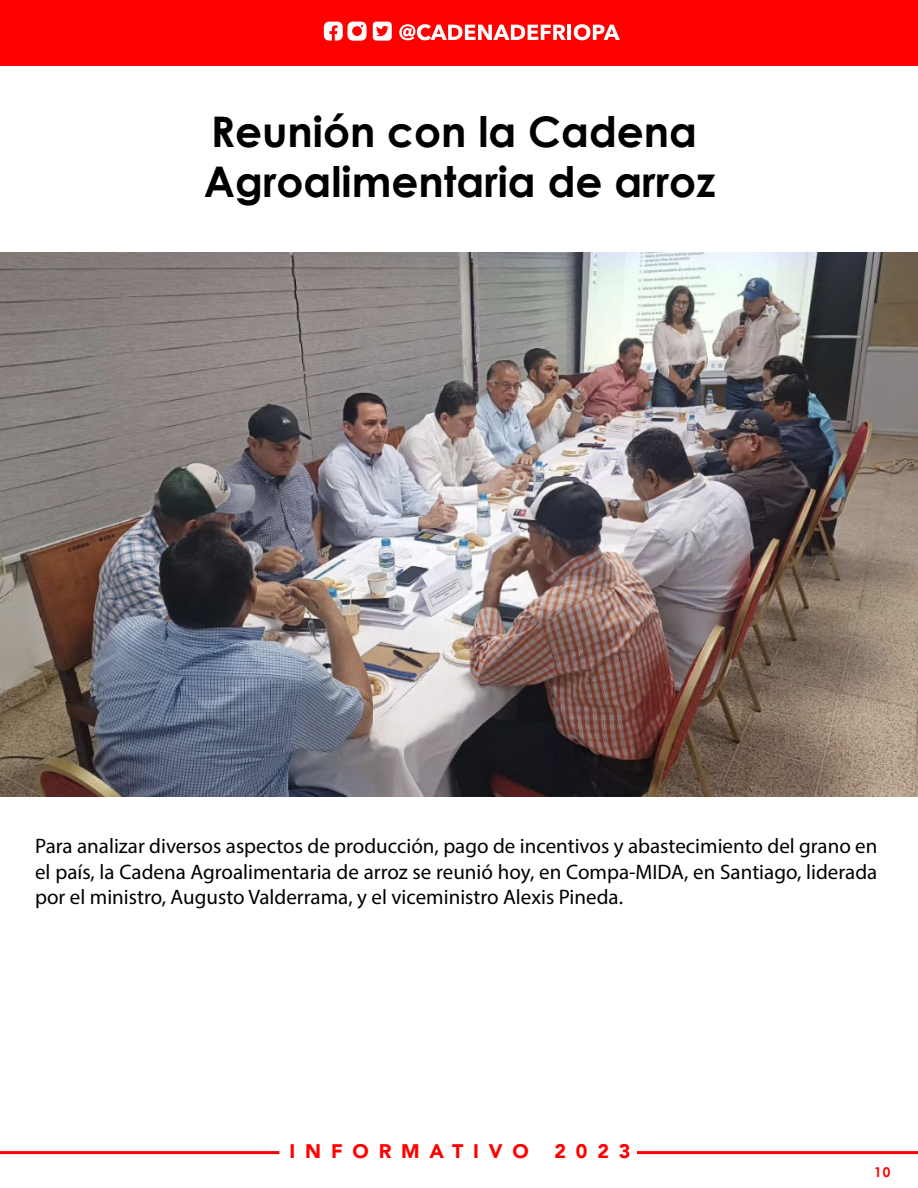
<style>
.page{position:relative;width:918px;height:1188px;background:#fff}
.page>*{position:absolute;margin:0;border:0;box-sizing:border-box;transform-origin:0 0}
.t1{font:700 42.15px/50.7px "Century Gothic";color:#000001}
.t2{font:21px/25.2px "Myriad Pro";color:#000001;text-align:justify}
.t3{font:900 19.65px "Avenir";letter-spacing:.5em;color:#f00}
.t4{font:700 13.5px "Century Gothic";color:#f00}
</style>
<div class="page">
<div style="left:0;top:0;width:918px;height:66px;background:#f00"></div>
<hr style="left:0;top:1151px;width:279px;height:3px;background:#f00">
<hr style="left:637px;top:1151px;width:281px;height:3px;background:#f00">
<svg style="left:323px;top:22px;width:297px;height:19px"></svg>
<img style="left:0;top:252px;width:918px;height:544px">
<h1 class="t1" style="left:204px;top:109px;width:513px">ReuniÛn con la Cadena<br>Agroalimentaria de arroz</h1>
<p class="t2" style="left:35px;top:836px;width:844px">Para analizar diversos aspectos de producción, pago de incentivos y abastecimiento del grano en el país, la Cadena Agroalimentaria de arroz se reunió hoy, en Compa-MIDA, en Santiago, liderada por el ministro, Augusto Valderrama, y el viceministro Alexis Pineda.</p>
<p class="t3" style="left:290px;top:1140px;width:241px">INFORMATIVO</p>
<p class="t3" style="left:554px;top:1140px;width:78px">2023</p>
<p class="t4" style="left:874px;top:1165px;width:18px">10</p>
</div>
